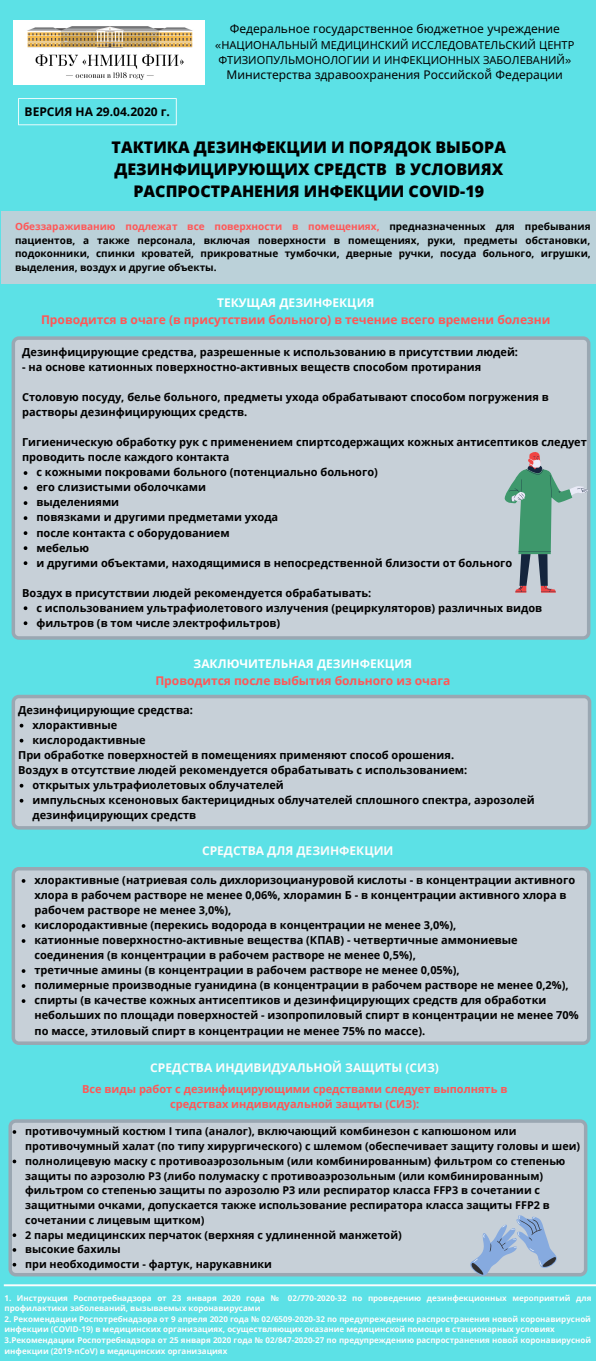
<style>
.page{position:relative;width:596px;height:1361px;background:#fff}
.page>*{position:absolute;margin:0;border:0;box-sizing:border-box;transform-origin:0 0}
.t1{font:800 16px/21.8px "Open Sans";color:#000;text-align:center}
.t2{font:700 12px "Open Sans";color:#ff5757}
.t3{font:12px "Noto Sans";color:#000}
.t4{font:700 12px "Open Sans";color:#fcfcfc}
.t5{font:700 12px "Open Sans";color:#fff}
.t6{font:700 12px "Open Sans";color:#000}
.t7{font:700 11px/15px "Open Sans";color:#000}
.t8{font:700 11px/15px "Open Sans";color:#ff5757;text-align:center}
.t9{font:11px/15px "Noto Sans";color:#000}
.t10{font:700 10.8px/14.7px "Open Sans";color:#000}
.t11{font:700 10px/13.5px "Open Sans";color:#000;text-align:justify}
.t12{font:700 8px/10.6px "Open Sans";color:#fcfcfc}
.s1{font-family:"Arimo"}
.s2{color:#ff5757}
</style>
<div class="page">
<div style="left:0;top:0;width:596px;height:1360px;background:#5ce1e6"></div>
<svg style="left:4px;top:1284px;width:592px;height:2px"></svg>
<div style="left:1px;top:212px;width:595px;height:72px;background:#bbd1d9"></div>
<div style="left:12px;top:336px;width:578px;height:303px;background:#c7d0d8"></div>
<svg style="left:24px;top:471px;width:3px;height:4px"></svg>
<svg style="left:24px;top:486px;width:3px;height:4px"></svg>
<svg style="left:24px;top:501px;width:3px;height:4px"></svg>
<svg style="left:24px;top:516px;width:3px;height:4px"></svg>
<svg style="left:24px;top:531px;width:3px;height:4px"></svg>
<svg style="left:24px;top:546px;width:3px;height:4px"></svg>
<svg style="left:24px;top:561px;width:3px;height:4px"></svg>
<svg style="left:24px;top:606px;width:3px;height:4px"></svg>
<svg style="left:24px;top:621px;width:3px;height:4px"></svg>
<img style="left:14px;top:20px;width:191px;height:64px">
<svg style="left:18px;top:98px;width:159px;height:27px"></svg>
<div style="left:12px;top:695px;width:579px;height:134px;background:#c7d0d8"></div>
<div style="left:12px;top:867px;width:578px;height:178px;background:#c7d0d8"></div>
<svg style="left:22px;top:924px;width:3px;height:4px"></svg>
<svg style="left:22px;top:939px;width:3px;height:4px"></svg>
<svg style="left:22px;top:969px;width:3px;height:4px"></svg>
<svg style="left:22px;top:984px;width:3px;height:4px"></svg>
<svg style="left:22px;top:999px;width:3px;height:4px"></svg>
<div style="left:8px;top:1119px;width:579px;height:157px;background:#c7d0d8"></div>
<svg style="left:13px;top:1159px;width:3px;height:4px"></svg>
<svg style="left:13px;top:1233px;width:3px;height:4px"></svg>
<svg style="left:13px;top:1262px;width:3px;height:4px"></svg>
<svg style="left:503px;top:451px;width:84px;height:141px;background:#9bb6b2"></svg>
<svg style="left:470px;top:1214px;width:88px;height:62px;background:#a9bbd3"></svg>
<p class="t6" style="left:25px;top:103px;width:147px">ВЕРСИЯ НА 29.04.2020 г.</p>
<p class="t3" style="left:229px;top:20px;width:332px">Федеральное государственное бюджетное учреждение</p>
<p class="t9" style="left:215px;top:37px;width:360px"><span class="s1">«</span>НАЦИОНАЛЬНЫЙ МЕДИЦИНСКИЙ ИССЛЕДОВАТЕЛЬСКИЙ ЦЕНТР<br>ФТИЗИОПУЛЬМОНОЛОГИИ И ИНФЕКЦИОННЫХ ЗАБОЛЕВАНИЙ<span class="s1">»</span></p>
<p class="t3" style="left:226px;top:67px;width:338px">Министерства здравоохранения Российской̆ Федерации</p>
<h1 class="t1" style="left:112px;top:136px;width:396px">ТАКТИКА ДЕЗИНФЕКЦИИ И ПОРЯДОК ВЫБОРА<br>ДЕЗИНФИЦИРУЮЩИХ СРЕДСТВ В УСЛОВИЯХ<br>РАСПРОСТРАНЕНИЯ ИНФЕКЦИИ COVID-19</h1>
<p class="t11" style="left:15px;top:220px;width:577px"><span class="s2">Обеззараживанию подлежат все поверхности в помещениях,</span> предназначенных для пребывания пациентов, а также персонала, включая поверхности в помещениях, руки, предметы обстановки, подоконники, спинки кроватей, прикроватные тумбочки, дверные ручки, посуда больного, игрушки, выделения, воздух и другие объекты.</p>
<p class="t5" style="left:217px;top:294px;width:159px">ТЕКУЩАЯ ДЕЗИНФЕКЦИЯ</p>
<p class="t2" style="left:41px;top:311px;width:510px">Проводится в очаге (в присутствии больного) в течение всего времени болезни</p>
<p class="t7" style="left:22px;top:344px;width:497px">Дезинфицирующие средства, разрешенные к использованию в присутствии людей:</p>
<p class="t7" style="left:22px;top:359px;width:460px">- на основе катионных поверхностно-активных веществ способом протирания</p>
<p class="t7" style="left:22px;top:389px;width:528px">Столовую посуду, белье больного, предметы ухода обрабатывают способом погружения в растворы дезинфицирующих средств.</p>
<p class="t7" style="left:22px;top:434px;width:566px">Гигиеническую обработку рук с применением спиртсодержащих кожных антисептиков следует проводить после каждого контакта</p>
<p class="t7" style="left:36px;top:464px;width:477px">с кожными покровами больного (потенциально больного)<br>его слизистыми оболочками<br>выделениями<br>повязками и другими предметами ухода<br>после контакта с оборудованием<br>мебелью<br>и другими объектами, находящимися в непосредственной близости от больного</p>
<p class="t7" style="left:36px;top:600px;width:507px">с использованием ультрафиолетового излучения (рециркуляторов) различных видов фильтров (в том числе электрофильтров)</p>
<p class="t7" style="left:22px;top:585px;width:351px">Воздух в присутствии людей рекомендуется обрабатывать:</p>
<p class="t5" style="left:193px;top:655px;width:220px">ЗАКЛЮЧИТЕЛЬНАЯ ДЕЗИНФЕКЦИЯ</p>
<p class="t2" style="left:155px;top:672px;width:296px">Проводится после выбытия больного из очага</p>
<p class="t7" style="left:18px;top:702px;width:176px">Дезинфицирующие средства:</p>
<p class="t7" style="left:18px;top:747px;width:450px">При обработке поверхностей в помещениях применяют способ орошения.<br>Воздух в отсутствие людей рекомендуется обрабатывать с использованием:</p>
<p class="t7" style="left:32px;top:717px;width:115px">хлорактивные кислородактивные</p>
<p class="t7" style="left:32px;top:777px;width:503px">открытых ультрафиолетовых облучателей<br>импульсных ксеноновых бактерицидных облучателей сплошного спектра, аэрозолей дезинфицирующих средств</p>
<p class="t4" style="left:202px;top:842px;width:193px">СРЕДСТВА ДЛЯ ДЕЗИНФЕКЦИИ</p>
<p class="t7" style="left:34px;top:872px;width:545px">хлорактивные (натриевая соль дихлоризоциануровой кислоты - в концентрации активного хлора в рабочем растворе не менее 0,06%, хлорамин Б - в концентрации активного хлора в рабочем растворе не менее 3,0%),<br>кислородактивные (перекись водорода в концентрации не менее 3,0%),<br>катионные поверхностно-активные вещества (КПАВ) - четвертичные аммониевые соединения (в концентрации в рабочем растворе не менее 0,5%),<br>третичные амины (в концентрации в рабочем растворе не менее 0,05%),<br>полимерные производные гуанидина (в концентрации в рабочем растворе не менее 0,2%), спирты (в качестве кожных антисептиков и дезинфицирующих средств для обработки небольших по площади поверхностей - изопропиловый спирт в концентрации не менее 70% по массе, этиловый спирт в концентрации не менее 75% по массе).</p>
<p class="t4" style="left:150px;top:1059px;width:290px">СРЕДСТВА ИНДИВИДУАЛЬНОЙ ЗАЩИТЫ (СИЗ)</p>
<p class="t8" style="left:82px;top:1081px;width:426px">Все виды работ с дезинфицирующими средствами следует выполнять в средствах индивидуальной защиты (СИЗ):</p>
<p class="t10" style="left:25px;top:1123px;width:556px">противочумный костюм I типа (аналог), включающий комбинезон с капюшоном или противочумный халат (по типу хирургического) с шлемом (обеспечивает защиту головы и шеи) полнолицевую маску с противоаэрозольным (или комбинированным) фильтром со степенью защиты по аэрозолю Р3 (либо полумаску с противоаэрозольным (или комбинированным) фильтром со степенью защиты по аэрозолю Р3 или респиратор класса FFP3 в сочетании с защитными очками, допускается также использование респиратора класса защиты FFP2 в сочетании с лицевым щитком)<br>2 пары медицинских перчаток (верхняя с удлиненной манжетой)<br>высокие бахилы<br>при необходимости - фартук, нарукавники</p>
<p class="t12" style="left:5px;top:1292px;width:588px">1. Инструкция Роспотребнадзора от 23 января 2020 года № 02/770-2020-32 по проведению дезинфекционных мероприятий для профилактики заболеваний, вызываемых коронавирусами</p>
<p class="t12" style="left:5px;top:1313px;width:588px">2. Рекомендации Роспотребнадзора от 9 апреля 2020 года № 02/6509-2020-32 по предупреждению распространения новой коронавирусной инфекции (COVID-19) в медицинских организациях, осуществляющих оказание медицинской помощи в стационарных условиях 3.Рекомендации Роспотребнадзора от 25 января 2020 года № 02/847-2020-27 по предупреждению распространения новой коронавирусной инфекции (2019-nCoV) в медицинских организациях</p>
</div>
